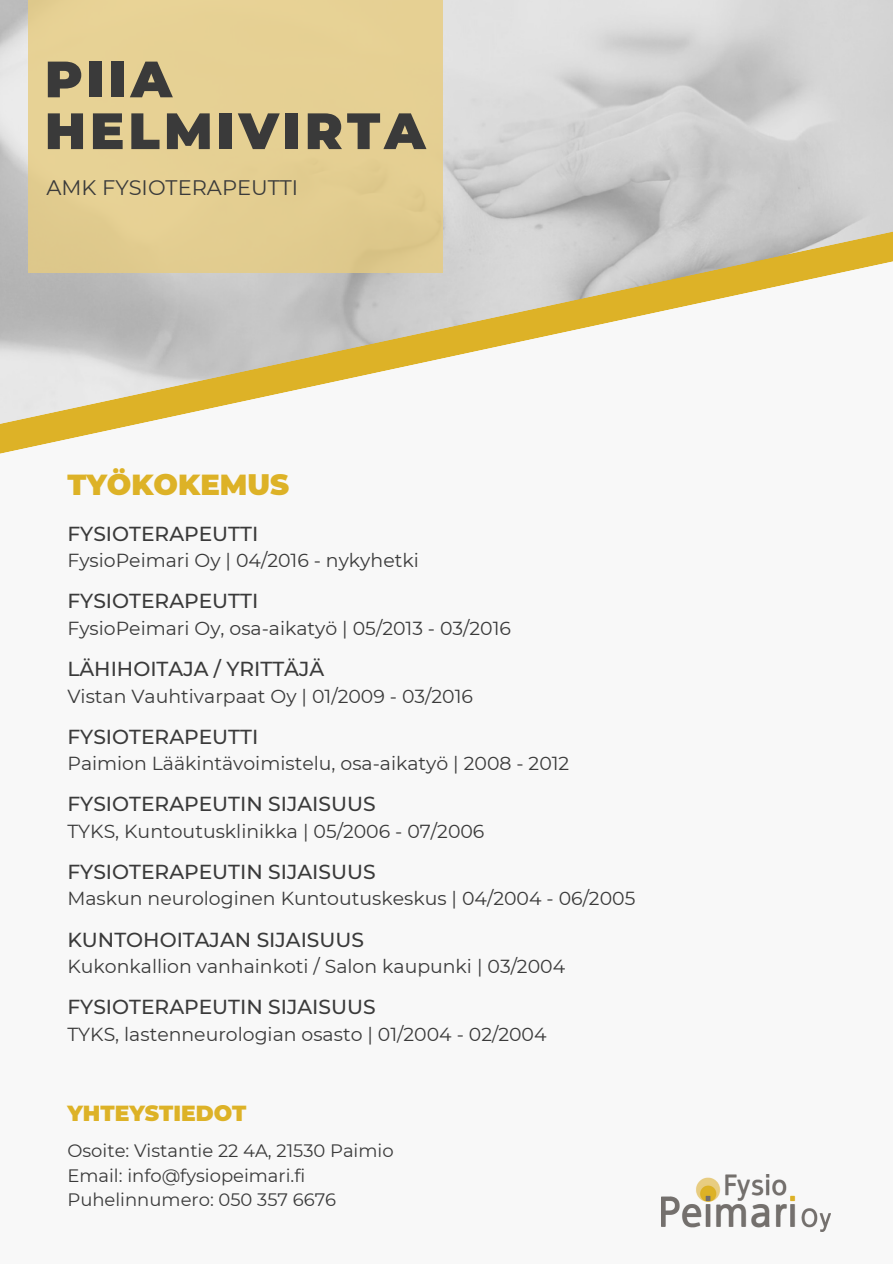
<style>
.page{position:relative;width:893px;height:1264px;background:#fff}
.page>*{position:absolute;margin:0;border:0;box-sizing:border-box;transform-origin:0 0}
.t1{font:900 51px/51.8px "Montserrat";letter-spacing:.08em;color:#3a3a3a}
.t2{font:900 28.95px "Montserrat";color:#ddb227}
.t3{font:900 21.75px "Montserrat";color:#ddb227}
.t4{font:21px "Montserrat";color:#3a3a3a}
.t5{font:500 20.25px "Montserrat";color:#3a3a3a}
.t6{font:18.9px "Montserrat";color:#3a3a3a}
.t7{font:18px "Montserrat";color:#3a3a3a}
</style>
<div class="page">
<div style="left:28px;top:0;width:414px;height:272px;background:#e6d094"></div>
<svg style="left:0;top:217px;width:892px;height:251px"></svg>
<img style="left:661px;top:1174px;width:169px;height:57px">
<h1 class="t1" style="left:45px;top:53px;width:382px">PIIA<br>HELMIVIRTA</h1>
<h4 class="t4" style="left:47px;top:175px;width:253px">AMK FYSIOTERAPEUTTI</h4>
<p class="t2" style="left:67px;top:467px;width:223px">TYÖKOKEMUS</p>
<h3 class="t5" style="left:67px;top:521px;width:192px">FYSIOTERAPEUTTI</h3>
<p class="t6" style="left:67px;top:549px;width:353px">FysioPeimari Oy | 04/2016 - nykyhetki</p>
<h3 class="t5" style="left:67px;top:589px;width:192px">FYSIOTERAPEUTTI</h3>
<p class="t6" style="left:67px;top:617px;width:445px">FysioPeimari Oy, osa-aikatyö | 05/2013 - 03/2016</p>
<h3 class="t5" style="left:67px;top:656px;width:258px">LÄHIHOITAJA / YRITTÄJÄ</h3>
<p class="t6" style="left:67px;top:684px;width:407px">Vistan Vauhtivarpaat Oy | 01/2009 - 03/2016</p>
<h3 class="t5" style="left:67px;top:724px;width:192px">FYSIOTERAPEUTTI</h3>
<p class="t6" style="left:67px;top:752px;width:503px">Paimion Lääkintävoimistelu, osa-aikatyö | 2008 - 2012</p>
<h3 class="t5" style="left:67px;top:791px;width:310px">FYSIOTERAPEUTIN SIJAISUUS</h3>
<p class="t6" style="left:67px;top:819px;width:418px">TYKS, Kuntoutusklinikka | 05/2006 - 07/2006</p>
<h3 class="t5" style="left:67px;top:859px;width:310px">FYSIOTERAPEUTIN SIJAISUUS</h3>
<p class="t6" style="left:67px;top:887px;width:569px">Maskun neurologinen Kuntoutuskeskus | 04/2004 - 06/2005</p>
<h3 class="t5" style="left:67px;top:926px;width:298px">KUNTOHOITAJAN SIJAISUUS</h3>
<p class="t6" style="left:67px;top:954px;width:499px">Kukonkallion vanhainkoti / Salon kaupunki | 03/2004</p>
<p class="t5" style="left:67px;top:994px;width:310px">FYSIOTERAPEUTIN SIJAISUUS</p>
<p class="t6" style="left:67px;top:1022px;width:480px">TYKS, lastenneurologian osasto | 01/2004 - 02/2004</p>
<h2 class="t3" style="left:67px;top:1099px;width:180px">YHTEYSTIEDOT</h2>
<h3 class="t7" style="left:67px;top:1139px;width:327px">Osoite: Vistantie 22 4A, 21530 Paimio</h3>
<p class="t7" style="left:67px;top:1164px;width:239px">Email: info@fysiopeimari.fi</p>
<h3 class="t7" style="left:67px;top:1188px;width:270px">Puhelinnumero: 050 357 6676</h3>
</div>
